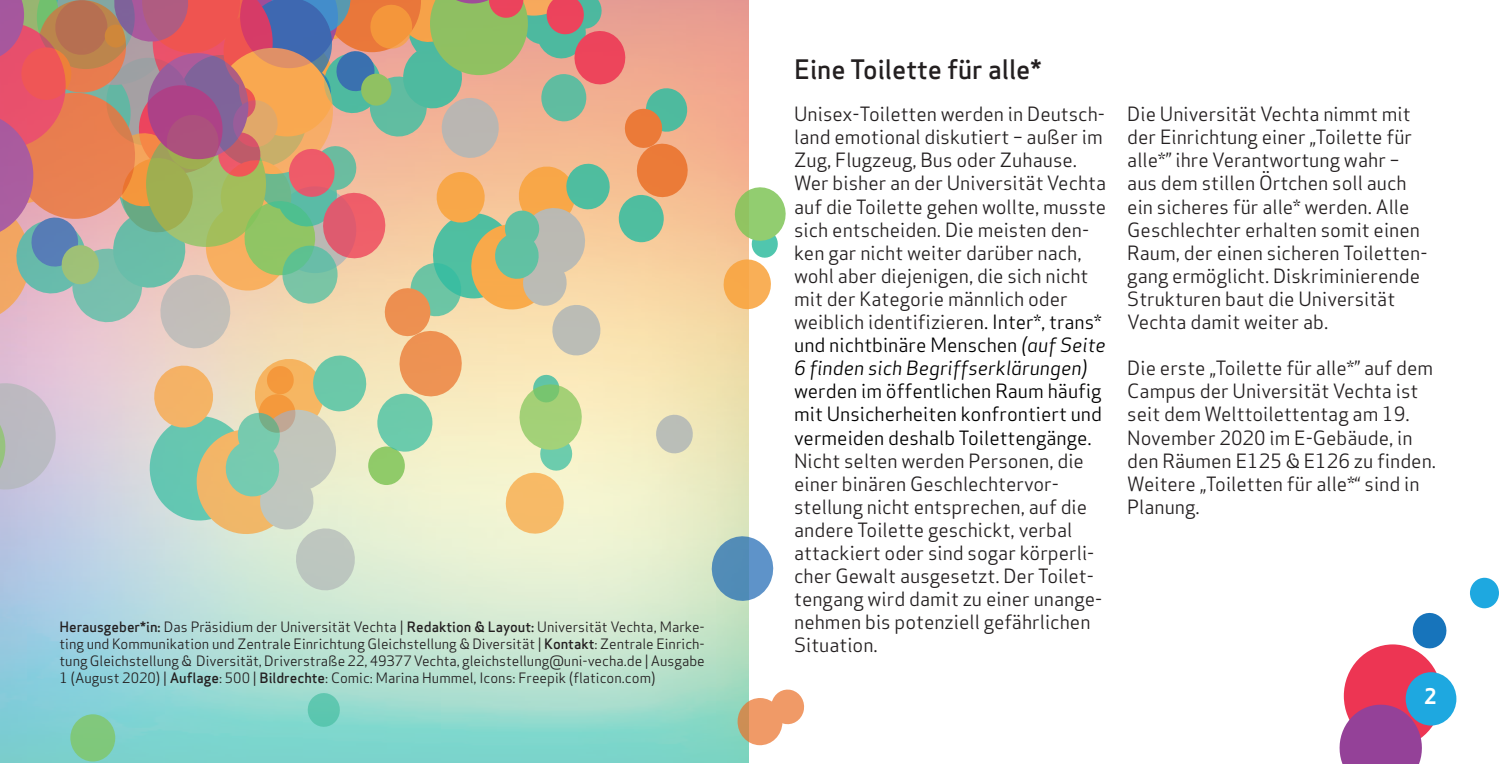
<style>
.page{position:relative;width:1499px;height:764px;background:#fff}
.page>*{position:absolute;margin:0;border:0;box-sizing:border-box;transform-origin:0 0}
.t1{font:500 26.25px "Apex Sans";color:#231f20}
.t2{font:700 21px "Apex Sans";color:#fff}
.t3{font:19.25px/23.1px "Apex Sans";color:#231f20}
.t4{font:19.25px/23.1px "Apex Sans";color:#000;text-align:justify}
.t5{font:14px/16.8px "Apex Sans";color:#231f20;text-align:justify}
.s1{font-weight:500}
.s2{color:#000}
.s3{font-style:italic;color:#000}
</style>
<div class="page">
<svg style="left:722px;top:184px;width:64px;height:127px"></svg>
<svg style="left:306px;top:691px;width:36px;height:38px"></svg>
<svg style="left:707px;top:532px;width:67px;height:73px;background:#8ab2c8"></svg>
<div style="left:70px;top:714px;width:46px;height:48px;background:#7fc87b;border-radius:50%"></div>
<svg style="left:769px;top:689px;width:36px;height:37px"></svg>
<svg style="left:737px;top:698px;width:45px;height:48px;background:#e79a67"></svg>
<svg style="left:0;top:0;width:695px;height:595px;background:#cdba9f"></svg>
<div style="left:1469px;top:578px;width:29px;height:30px;background:#1ea8e0;border-radius:50%"></div>
<svg style="left:1410px;top:612px;width:37px;height:38px"></svg>
<div style="left:1343px;top:644px;width:98px;height:103px;background:#ed3553;border-radius:50%"></div>
<svg style="left:1339px;top:700px;width:87px;height:64px"></svg>
<div style="left:1405px;top:672px;width:51px;height:54px;background:#1ea8e0;border-radius:50%"></div>
<p class="t5" style="left:60px;top:617px;width:646px"><span class="s1">Herausgeber*in:</span> Das Präsidium der Universität Vechta | <span class="s1">Redaktion &amp; Layout:</span> Universität Vechta, Marke&shy;ting und Kommunikation und Zentrale Einrichtung Gleichstellung &amp; Diversität | <span class="s1">Kontakt</span>: Zentrale Einrich&shy;tung Gleichstellung &amp; Diversität, Driverstraße 22, 49377 Vechta, gleichstellung@uni-vecha.de | Ausgabe 1 (August 2020) | <span class="s1">Auflage</span>: 500 | <span class="s1">Bildrechte</span>: Comic: Marina Hummel, Icons: Freepik (flaticon.com)</p>
<h1 class="t1" style="left:794px;top:46px;width:249px">Eine Toilette für alle*</h1>
<p class="t3" style="left:794px;top:101px;width:313px">Unisex-Toiletten werden in Deutsch&shy;land emotional diskutiert – außer im Zug, Flugzeug, Bus oder Zuhause.<br>Wer bisher an der Universität Vechta auf die Toilette gehen wollte, musste sich entscheiden. Die meisten den&shy;ken gar nicht weiter darüber nach, wohl aber diejenigen, die sich nicht mit der Kategorie männlich oder weiblich identifiziere<span class="s2">n. Inter*, trans* und nichtbinäre Menschen</span> <span class="s3">(auf Seite 6 finden sich Begriffserklärungen)</span></p>
<p class="t4" style="left:794px;top:378px;width:309px">werden im öffentlichen Raum häufig mit Unsicherheiten konfrontiert und vermeiden deshalb Toilettengänge.</p>
<p class="t3" style="left:794px;top:447px;width:309px">Nicht selten werden Personen, die einer binären Geschlechtervor&shy;stellung nicht entsprechen, auf die andere Toilette geschickt, verbal attackiert oder sind sogar körperli&shy;cher Gewalt ausgesetzt. Der Toilet&shy;tengang wird damit zu einer unange&shy;nehmen bis potenziell gefährlichen Situation.</p>
<p class="t3" style="left:1127px;top:101px;width:302px">Die Universität Vechta nimmt mit der Einrichtung einer „Toilette für alle*” ihre Verantwortung wahr – aus dem stillen Örtchen soll auch ein sicheres für alle* werden. Alle Geschlechter erhalten somit einen Raum, der einen sicheren Toiletten&shy;gang ermöglicht. Diskriminierende Strukturen baut die Universität Vechta damit weiter ab.</p>
<p class="t3" style="left:1127px;top:355px;width:310px">Die erste „Toilette für alle*” auf dem<br>Campus der Universität Vechta ist seit dem Welttoilettentag am 19.<br>November 2020 im E-Gebäude, in den Räumen E125 &amp; E126 zu finden.<br>Weitere „Toiletten für alle*“ sind in<br>Planung.</p>
<p class="t2" style="left:1423px;top:683px;width:14px">2</p>
</div>
